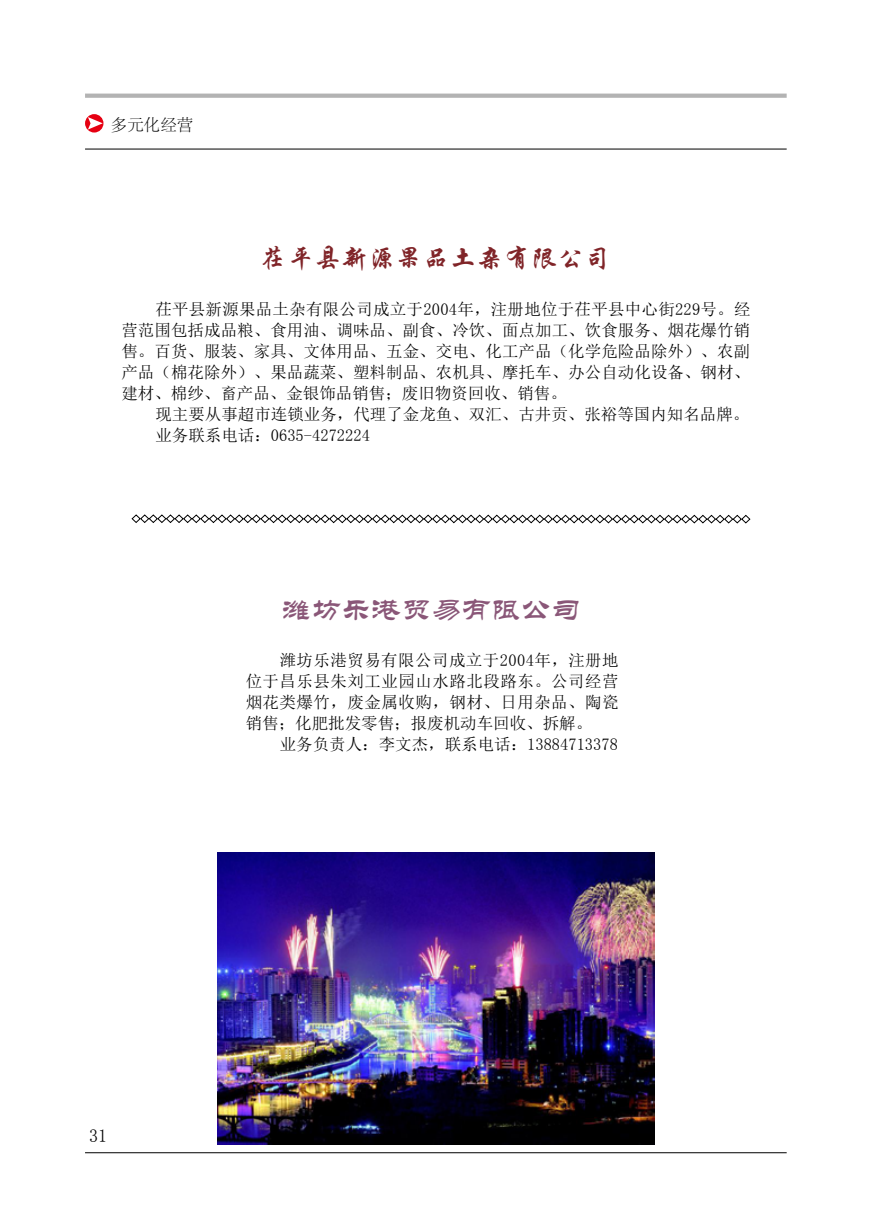
<style>
.page{position:relative;width:893px;height:1212px;background:#fff}
.page>*{position:absolute;margin:0;border:0;box-sizing:border-box;transform-origin:0 0}
.t1{font:30px "ST Liti";color:#8a5778}
.t2{font:27px "ST Xingkai";color:#802428}
.t3{font:18px "Sim Sun";color:#000}
.t4{font:16.5px/21px "Sim Sun";color:#000;text-align:justify}
.t5{font:300 16.5px "Adobe Song Std";color:#000}
</style>
<div class="page">
<svg style="left:85px;top:94px;width:702px;height:4px;background:#b6b6b6"></svg>
<svg style="left:85px;top:114px;width:18px;height:19px"></svg>
<svg style="left:88px;top:117px;width:15px;height:13px"></svg>
<hr style="left:85px;top:149px;width:702px;height:1px;background:#000">
<hr style="left:85px;top:1152px;width:702px;height:1px;background:#000">
<img style="left:217px;top:853px;width:438px;height:292px">
<svg style="left:131px;top:514px;width:620px;height:10px"></svg>
<p class="t5" style="left:111px;top:116px;width:84px">多元化经营</p>
<h2 class="t2" style="left:260px;top:244px;width:353px">茌平县新源果品土杂有限公司</h2>
<p class="t4" style="left:121px;top:298px;width:631px;text-indent:34px">茌平县新源果品土杂有限公司成立于2004年，注册地位于茌平县中心街229号。经营范围包括成品粮、食用油、调味品、副食、冷饮、面点加工、饮食服务、烟花爆竹销售。百货、服装、家具、文体用品、五金、交电、化工产品（化学危险品除外）、农副产品（棉花除外）、果品蔬菜、塑料制品、农机具、摩托车、办公自动化设备、钢材、建材、棉纱、畜产品、金银饰品销售；废旧物资回收、销售。</p>
<p class="t4" style="left:155px;top:403px;width:595px">现主要从事超市连锁业务，代理了金龙鱼、双汇、古井贡、张裕等国内知名品牌。业务联系电话：0635-4272224</p>
<h1 class="t1" style="left:281px;top:595px;width:301px">潍坊乐港贸易有限公司</h1>
<p class="t4" style="left:246px;top:650px;width:375px;text-indent:34px">潍坊乐港贸易有限公司成立于2004年，注册地位于昌乐县朱刘工业园山水路北段路东。公司经营烟花类爆竹，废金属收购，钢材、日用杂品、陶瓷销售；化肥批发零售；报废机动车回收、拆解。</p>
<p class="t4" style="left:280px;top:734px;width:340px">业务负责人：李文杰，联系电话：13884713378</p>
<p class="t3" style="left:89px;top:1127px;width:20px">31</p>
</div>
